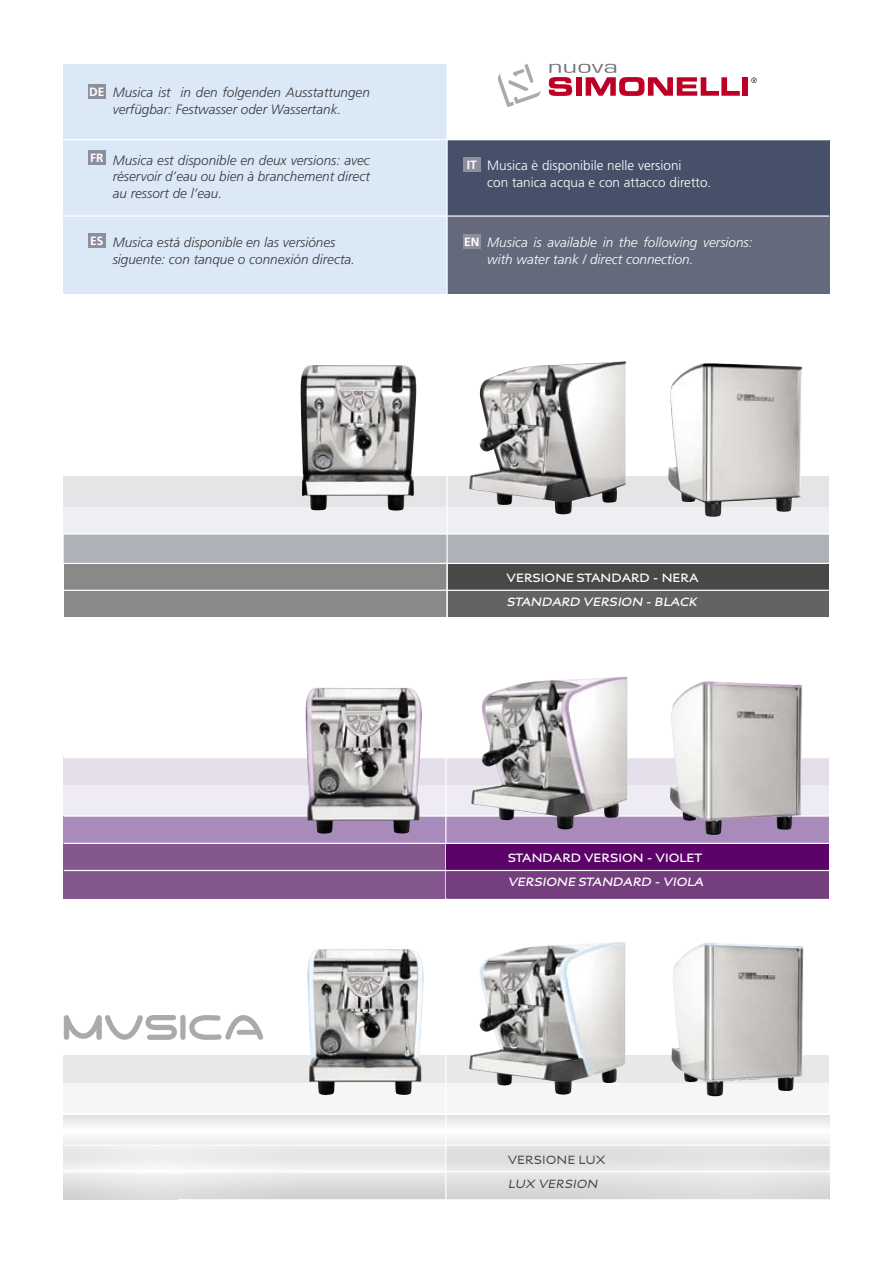
<style>
.page{position:relative;width:893px;height:1263px;background:#fff}
.page>*{position:absolute;margin:0;border:0;box-sizing:border-box;transform-origin:0 0}
.t1{font:italic 300 13.5px/16.5px "Frutiger";color:#393939}
.t2{font:italic 300 13.5px/16.5px "Frutiger";color:#fff}
.t3{font:300 13.5px/16.5px "Frutiger";color:#fff}
.t4{font:700 12.75px "Aspect";color:#fff}
.t5{font:italic 700 12.75px "Aspect";color:#fff}
.t6{font:700 12.75px "Aspect";color:#393939}
.t7{font:italic 700 12.75px "Aspect";color:#393939}
.t8{font:700 12px "Frutiger";color:#fff}
</style>
<div class="page">
<div style="left:64px;top:64px;width:383px;height:229px;background:#dbe9f7"></div>
<div style="left:447px;top:140px;width:382px;height:76px;background:#465068"></div>
<div style="left:447px;top:216px;width:382px;height:77px;background:#64697c"></div>
<div style="left:64px;top:534px;width:382px;height:83px;background:#8a898a"></div>
<div style="left:64px;top:476px;width:765px;height:58px;background:#e3e5e7"></div>
<svg style="left:64px;top:507px;width:765px;height:56px;fill:#adb2b8"></svg>
<hr style="left:34px;top:533px;width:795px;height:2px;background:#fff">
<div style="left:446px;top:564px;width:383px;height:26px;background:#484848"></div>
<div style="left:446px;top:590px;width:383px;height:28px;background:#636363"></div>
<hr style="left:34px;top:563px;width:795px;height:1px;background:#fff">
<hr style="left:34px;top:215px;width:795px;height:2px;background:#fff">
<hr style="left:34px;top:139px;width:795px;height:1px;background:#fff">
<hr style="left:34px;top:590px;width:795px;height:1px;background:#fff">
<hr style="left:34px;top:617px;width:795px;height:1px;background:#fff">
<svg style="left:751px;top:78px;width:6px;height:5px"></svg>
<div style="left:742px;top:77px;width:6px;height:19px;background:#be0027"></div>
<svg style="left:549px;top:64px;width:191px;height:32px"></svg>
<svg style="left:498px;top:64px;width:43px;height:43px"></svg>
<hr style="left:446px;top:474px;width:2px;height:162px;background:#fff">
<div style="left:64px;top:816px;width:765px;height:82px;background:#84578f"></div>
<div style="left:64px;top:785px;width:765px;height:58px;background:#a88abb"></div>
<div style="left:64px;top:758px;width:765px;height:58px;background:linear-gradient(to bottom,#e3dbe9,#f0eef6)"></div>
<hr style="left:445px;top:748px;width:1px;height:153px;background:#fff">
<hr style="left:64px;top:815px;width:768px;height:2px;background:#fff">
<img style="left:305px;top:687px;width:117px;height:147px">
<img style="left:471px;top:676px;width:156px;height:153px">
<img style="left:670px;top:681px;width:132px;height:154px">
<div style="left:64px;top:1055px;width:765px;height:58px;background:#f6f6f6"></div>
<div style="left:446px;top:844px;width:383px;height:26px;background:#5c036a"></div>
<div style="left:446px;top:870px;width:383px;height:28px;background:#753f7f"></div>
<hr style="left:446px;top:57px;width:2px;height:259px;background:#fff">
<hr style="left:64px;top:870px;width:765px;height:1px;background:#fff">
<hr style="left:64px;top:843px;width:765px;height:1px;background:#fff">
<img style="left:300px;top:365px;width:117px;height:146px">
<img style="left:469px;top:361px;width:154px;height:153px">
<img style="left:668px;top:363px;width:134px;height:154px">
<svg style="left:64px;top:1015px;width:113px;height:25px"></svg>
<div style="left:180px;top:1015px;width:6px;height:25px;background:#aaa;border-radius:3px"></div>
<svg style="left:189px;top:1015px;width:74px;height:25px"></svg>
<div style="left:88px;top:84px;width:18px;height:14px;background:#8e8f9d"></div>
<div style="left:88px;top:150px;width:18px;height:15px;background:#8e8f9d"></div>
<div style="left:88px;top:234px;width:18px;height:14px;background:#8e8f9d"></div>
<div style="left:463px;top:235px;width:17px;height:14px;background:#8e8f9d"></div>
<div style="left:463px;top:157px;width:17px;height:14px;background:#8e8f9d"></div>
<svg style="left:64px;top:1115px;width:765px;height:30px"></svg>
<svg style="left:64px;top:1146px;width:765px;height:53px;background:#e4e4e4"></svg>
<div style="left:64px;top:1055px;width:765px;height:28px;background:#e8e8e8"></div>
<img style="left:307px;top:949px;width:117px;height:146px">
<img style="left:469px;top:942px;width:156px;height:153px">
<img style="left:671px;top:942px;width:133px;height:154px">
<hr style="left:445px;top:1048px;width:1px;height:152px;background:#fff">
<p class="t1" style="left:113px;top:84px;width:259px">Musica ist in den folgenden Ausstattungen verfügbar: Festwasser oder Wassertank.</p>
<p class="t1" style="left:113px;top:152px;width:259px;text-align:justify">Musica est disponible en deux versions: avec réservoir d’eau ou bien à branchement direct au ressort de l’eau.</p>
<p class="t3" style="left:487px;top:157px;width:226px">Musica è disponibile nelle versioni<br>con tanica acqua e con attacco diretto.</p>
<p class="t2" style="left:487px;top:234px;width:267px">Musica is available in the following versions: with water tank / direct connection.</p>
<p class="t8" style="left:89px;top:84px;width:17px">DE</p>
<p class="t8" style="left:90px;top:151px;width:15px">FR</p>
<p class="t8" style="left:467px;top:158px;width:12px">IT</p>
<p class="t8" style="left:90px;top:234px;width:15px">ES</p>
<p class="t8" style="left:464px;top:235px;width:17px">EN</p>
<p class="t1" style="left:113px;top:234px;width:244px">Musica está disponible en las versiónes siguente: con tanque o connexión directa.</p>
<p class="t4" style="left:506px;top:570px;width:194px">VERSIONE STANDARD - NERA</p>
<p class="t5" style="left:506px;top:594px;width:195px">STANDARD VERSION - BLACK</p>
<p class="t4" style="left:508px;top:850px;width:196px">STANDARD VERSION - VIOLET</p>
<p class="t5" style="left:508px;top:874px;width:200px">VERSIONE STANDARD - VIOLA</p>
<p class="t6" style="left:508px;top:1152px;width:99px">VERSIONE LUX</p>
<p class="t7" style="left:508px;top:1176px;width:94px">LUX VERSION</p>
</div>
